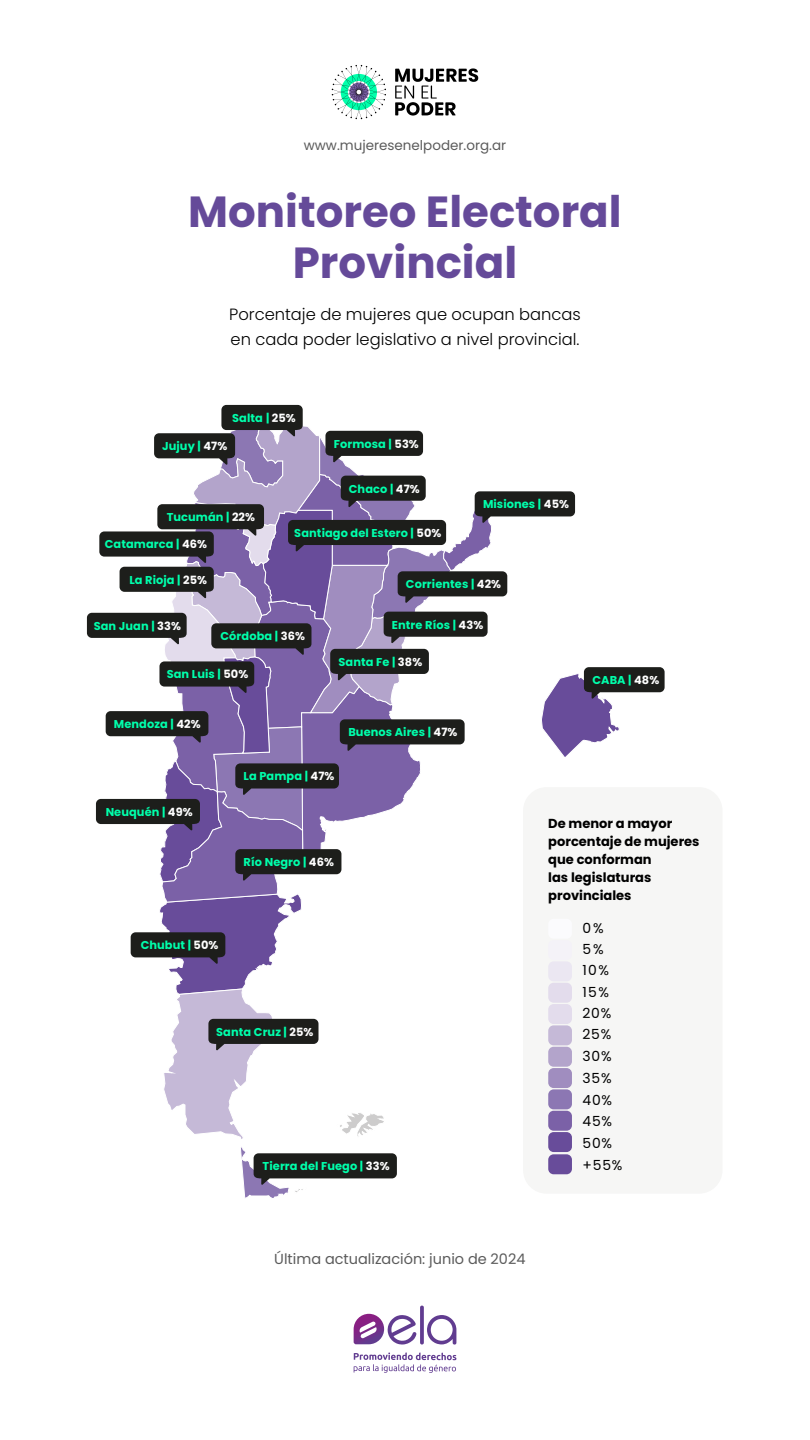
<style>
.page{position:relative;width:810px;height:1440px;background:#fff}
.page>*{position:absolute;margin:0;border:0;box-sizing:border-box;transform-origin:0 0}
.t1{font:700 43.5px/50.2px "Poppins";color:#654a99;text-align:center}
.t2{font:300 16.27px/24.9px "Poppins";color:#000}
.t3{font:14.48px "Poppins";color:#5b5b5b}
.t4{font:13.88px/21.5px "Poppins";letter-spacing:.065em;color:#000}
.t5{font:13.5px "Poppins";color:#5b5b5b}
.t6{font:700 13.05px/18px "Poppins";color:#000}
.t7{font:700 11.4px "Poppins";letter-spacing:.01em;color:#00ffab}
.s1{color:#fff}
</style>
<div class="page">
<svg style="left:354px;top:1306px;width:102px;height:39px"></svg>
<svg style="left:354px;top:1353px;width:102px;height:20px"></svg>
<svg style="left:395px;top:68px;width:83px;height:48px"></svg>
<svg style="left:332px;top:65px;width:54px;height:54px"></svg>
<div style="left:523px;top:787px;width:200px;height:407px;background:#f6f6f5;border-radius:24px"></div>
<svg style="left:87px;top:405px;width:578px;height:793px"></svg>
<p class="t5" style="left:304px;top:137px;width:204px">www.mujeresenelpoder.org.ar</p>
<h1 class="t1" style="left:188px;top:187px;width:435px">Monitoreo Electoral<br>Provincial</h1>
<h2 class="t2" style="left:229px;top:302px;width:353px">Porcentaje de mujeres que ocupan bancas en cada poder legislativo a nivel provincial.</h2>
<p class="t7" style="left:232px;top:411px;width:65px">Salta | <span class="s1">25%</span></p>
<p class="t7" style="left:162px;top:440px;width:67px">Jujuy | <span class="s1">47%</span></p>
<p class="t7" style="left:334px;top:437px;width:87px">Formosa | <span class="s1">53%</span></p>
<p class="t7" style="left:349px;top:482px;width:72px">Chaco | <span class="s1">47%</span></p>
<p class="t7" style="left:483px;top:498px;width:88px">Misiones | <span class="s1">45%</span></p>
<p class="t7" style="left:167px;top:510px;width:90px">Tucumán | <span class="s1">22%</span></p>
<p class="t7" style="left:105px;top:538px;width:104px">Catamarca | <span class="s1">46%</span></p>
<p class="t7" style="left:129px;top:573px;width:79px">La Rioja | <span class="s1">25%</span></p>
<p class="t7" style="left:94px;top:619px;width:89px">San Juan | <span class="s1">33%</span></p>
<p class="t7" style="left:221px;top:630px;width:86px">Córdoba | <span class="s1">36%</span></p>
<p class="t7" style="left:167px;top:668px;width:83px">San Luis | <span class="s1">50%</span></p>
<p class="t7" style="left:294px;top:526px;width:149px">Santiago del Estero | <span class="s1">50%</span></p>
<p class="t7" style="left:406px;top:578px;width:97px">Corrientes | <span class="s1">42%</span></p>
<p class="t7" style="left:392px;top:618px;width:93px">Entre Ríos | <span class="s1">43%</span></p>
<p class="t7" style="left:339px;top:655px;width:85px">Santa Fe | <span class="s1">38%</span></p>
<p class="t7" style="left:114px;top:717px;width:88px">Mendoza | <span class="s1">42%</span></p>
<p class="t7" style="left:244px;top:769px;width:92px">La Pampa | <span class="s1">47%</span></p>
<p class="t7" style="left:348px;top:726px;width:111px">Buenos Aires | <span class="s1">47%</span></p>
<p class="t7" style="left:592px;top:673px;width:68px">CABA | <span class="s1">48%</span></p>
<p class="t7" style="left:106px;top:805px;width:89px">Neuquén | <span class="s1">49%</span></p>
<p class="t7" style="left:244px;top:855px;width:92px">Río Negro | <span class="s1">46%</span></p>
<p class="t7" style="left:141px;top:939px;width:79px">Chubut | <span class="s1">50%</span></p>
<p class="t7" style="left:216px;top:1025px;width:99px">Santa Cruz | <span class="s1">25%</span></p>
<p class="t7" style="left:263px;top:1160px;width:128px">Tierra del Fuego | <span class="s1">33%</span></p>
<p class="t6" style="left:548px;top:815px;width:153px">De menor a mayor porcentaje de mujeres que conforman<br>las legislaturas provinciales</p>
<p class="t4" style="left:582px;top:917px;width:42px">0%<br>5%<br>10%<br>15%<br>20%<br>25%<br>30%<br>35%<br>40%<br>45%<br>50% +55%</p>
<p class="t3" style="left:274px;top:1251px;width:253px">Última actualización: junio de 2024</p>
</div>
